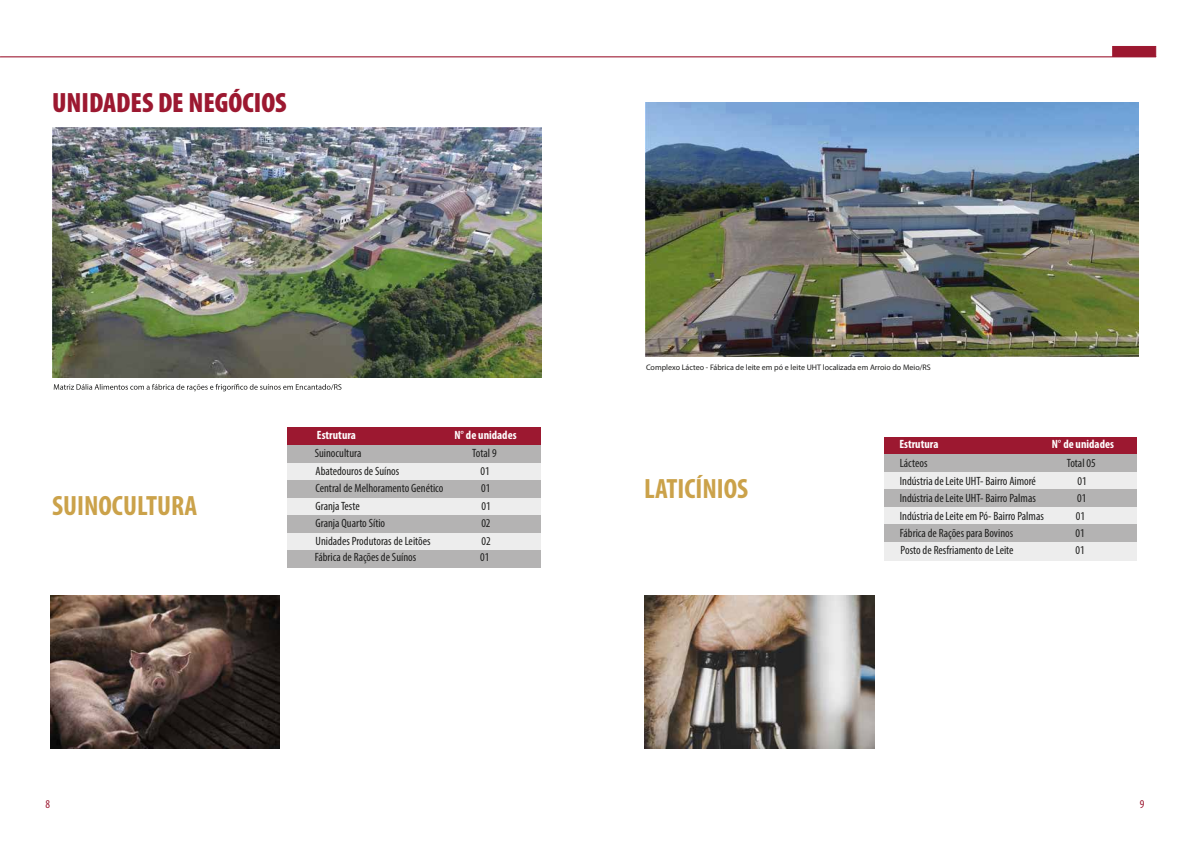
<style>
.page{position:relative;width:1191px;height:842px;background:#fff}
.page>*{position:absolute;margin:0;border:0;box-sizing:border-box;transform-origin:0 0}
.t1{font:700 condensed 28px "Myriad Pro";color:#cba24a}
.t2{font:900 condensed 28px "Myriad Pro";color:#9c1830}
.t3{font:condensed 12px "Myriad Pro";color:#1e1e1d}
.t4{font:700 condensed 12px "Myriad Pro";color:#fff}
.t5{font:condensed 12px "Myriad Pro";color:#9c1830}
.t6{font:8px "Myriad Pro";color:#1e1e1d}
</style>
<div class="page">
<div style="left:287px;top:427px;width:253px;height:124px;background:#ededed"></div>
<div style="left:287px;top:427px;width:253px;height:18px;background:#9c1830"></div>
<div style="left:287px;top:445px;width:253px;height:17px;background:#b4b3b3"></div>
<div style="left:287px;top:480px;width:253px;height:17px;background:#b4b3b3"></div>
<div style="left:287px;top:515px;width:253px;height:17px;background:#b4b3b3"></div>
<div style="left:287px;top:550px;width:253px;height:17px;background:#b4b3b3"></div>
<svg style="left:54px;top:384px;width:287px;height:7px"></svg>
<img style="left:52px;top:127px;width:489px;height:251px">
<hr style="left:0;top:56px;width:1156px;height:1px;background:#9c1830">
<div style="left:1112px;top:46px;width:44px;height:11px;background:#9c1830"></div>
<div style="left:884px;top:437px;width:252px;height:123px;background:#ededed"></div>
<div style="left:884px;top:437px;width:252px;height:18px;background:#9c1830"></div>
<div style="left:884px;top:455px;width:252px;height:17px;background:#b4b3b3"></div>
<div style="left:884px;top:490px;width:252px;height:17px;background:#b4b3b3"></div>
<div style="left:884px;top:524px;width:252px;height:18px;background:#b4b3b3"></div>
<img style="left:645px;top:102px;width:493px;height:255px">
<img style="left:50px;top:596px;width:229px;height:153px">
<img style="left:644px;top:596px;width:230px;height:153px">
<h1 class="t2" style="left:52px;top:84px;width:236px">UNIDADES DE NEGÓCIOS</h1>
<h1 class="t1" style="left:52px;top:488px;width:147px">SUINOCULTURA</h1>
<p class="t4" style="left:317px;top:427px;width:41px">Estrutura</p>
<p class="t4" style="left:454px;top:427px;width:64px">N° de unidades</p>
<p class="t3" style="left:315px;top:446px;width:48px">Suinocultura</p>
<p class="t3" style="left:472px;top:446px;width:26px">Total 9</p>
<p class="t3" style="left:315px;top:464px;width:85px">Abatedouros de Suínos</p>
<p class="t3" style="left:480px;top:464px;width:11px">01</p>
<p class="t3" style="left:315px;top:481px;width:129px">Central de Melhoramento Genético</p>
<p class="t3" style="left:481px;top:481px;width:11px">01</p>
<p class="t3" style="left:315px;top:499px;width:46px">GranjaTeste</p>
<p class="t3" style="left:481px;top:499px;width:11px">01</p>
<p class="t3" style="left:315px;top:516px;width:71px">Granja Quarto Sítio</p>
<p class="t3" style="left:481px;top:516px;width:11px">02</p>
<p class="t3" style="left:315px;top:533px;width:117px">Unidades Produtoras de Leitões</p>
<p class="t3" style="left:481px;top:533px;width:11px">02</p>
<p class="t3" style="left:315px;top:550px;width:103px">Fábrica de Rações de Suínos</p>
<p class="t3" style="left:480px;top:550px;width:11px">01</p>
<p class="t6" style="left:646px;top:362px;width:286px">Complexo Lácteo - Fábrica de leite em pó e leite UHT localizada em Arroio do Meio/RS</p>
<h1 class="t1" style="left:644px;top:471px;width:106px">LATICÍNIOS</h1>
<p class="t4" style="left:899px;top:436px;width:41px">Estrutura</p>
<p class="t4" style="left:1051px;top:436px;width:64px">N° de unidades</p>
<p class="t3" style="left:899px;top:456px;width:29px">Lácteos</p>
<p class="t3" style="left:1066px;top:456px;width:30px">Total 05</p>
<p class="t3" style="left:899px;top:474px;width:138px">Indústria de Leite UHT- Bairro Aimoré</p>
<p class="t3" style="left:1077px;top:474px;width:11px">01</p>
<p class="t3" style="left:899px;top:491px;width:137px">Indústria de Leite UHT- Bairro Palmas</p>
<p class="t3" style="left:1077px;top:491px;width:11px">01</p>
<p class="t3" style="left:899px;top:509px;width:146px">Indústria de Leite em Pó- Bairro Palmas</p>
<p class="t3" style="left:1076px;top:509px;width:11px">01</p>
<p class="t3" style="left:899px;top:525px;width:115px">Fábrica de Rações para Bovinos</p>
<p class="t3" style="left:1075px;top:525px;width:11px">01</p>
<p class="t3" style="left:900px;top:543px;width:114px">Posto de Resfriamento de Leite</p>
<p class="t3" style="left:1075px;top:543px;width:11px">01</p>
<p class="t5" style="left:45px;top:796px;width:6px">8</p>
<p class="t5" style="left:1139px;top:796px;width:6px">9</p>
</div>
